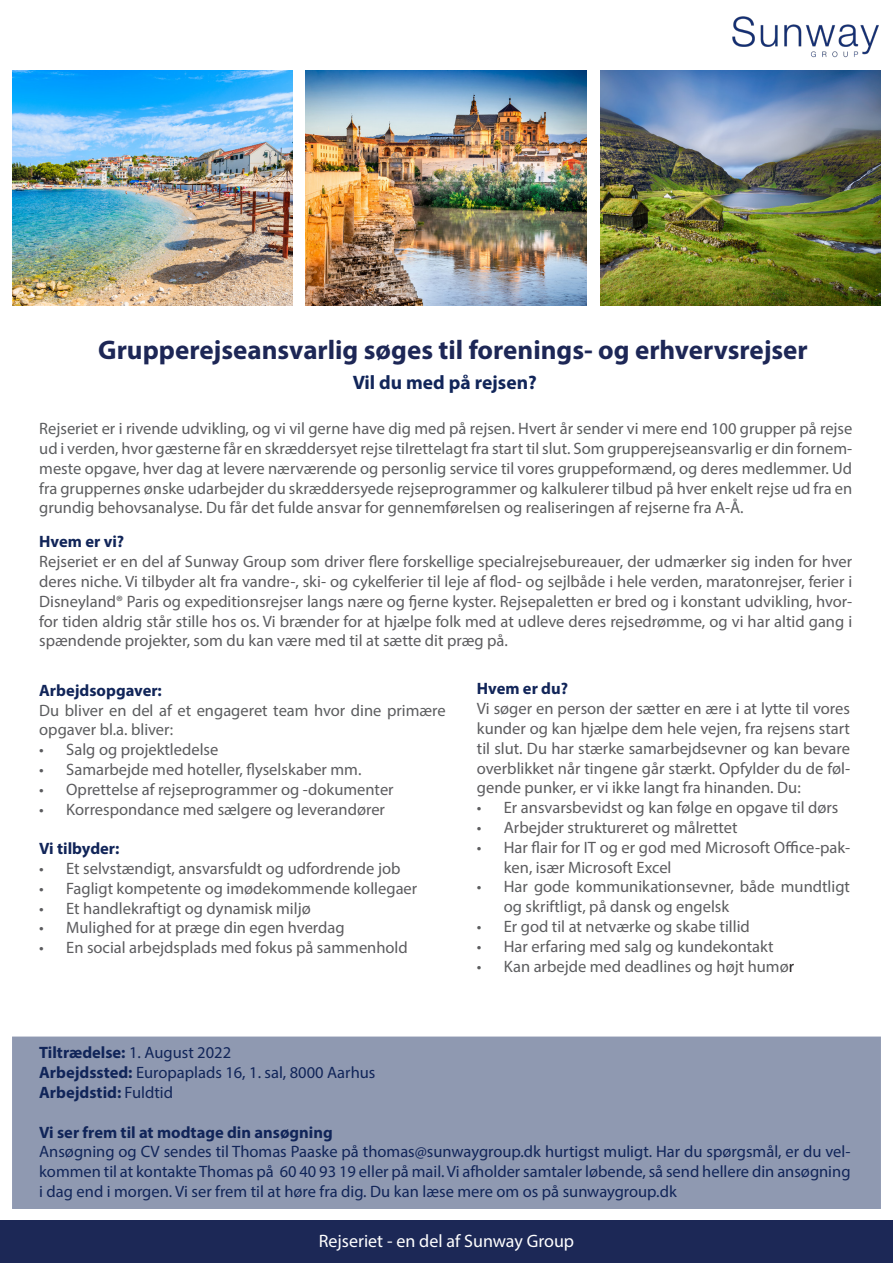
<style>
.page{position:relative;width:893px;height:1263px;background:#fff}
.page>*{position:absolute;margin:0;border:0;box-sizing:border-box;transform-origin:0 0}
.t1{font:700 27px "Myriad Pro";color:#1d2756}
.t2{font:700 19.5px "Myriad Pro";color:#112559}
.t3{font:18px "Myriad Pro";color:#fff}
.t4{font:16.5px/19.8px "Myriad Pro";color:#5c5c5f;text-align:justify}
.t5{font:16.5px/19.8px "Myriad Pro";color:#5c5d5f}
.t6{font:16.5px/19.8px "Myriad Pro";color:#112559;text-align:justify}
.t7{font:700 16.5px "Myriad Pro";color:#112559}
.s1{color:#231f20}
.s2{font-weight:400}
.s3{font-weight:700}
</style>
<div class="page">
<div style="left:12px;top:1036px;width:869px;height:173px;background:#8f99b1"></div>
<div style="left:0;top:1220px;width:893px;height:43px;background:#1c2856"></div>
<img style="left:12px;top:71px;width:281px;height:235px">
<img style="left:305px;top:71px;width:281px;height:235px">
<img style="left:600px;top:71px;width:281px;height:235px">
<img style="left:732px;top:16px;width:147px;height:42px">
<p class="t1" style="left:98px;top:332px;width:711px">Grupperejseansvarlig søges til forenings- og erhvervsrejser</p>
<p class="t2" style="left:353px;top:370px;width:186px">Vil du med på rejsen?</p>
<p class="t5" style="left:39px;top:419px;width:815px;text-align:justify">Rejseriet er i rivende udvikling, og vi vil gerne have dig med på rejsen. Hvert år sender vi mere end 100 grupper på rejse ud i verden, hvor gæsterne får en skræddersyet rejse tilrettelagt fra start til slut. Som grupperejseansvarlig er din fornem&shy;meste opgave, hver dag at levere nærværende og personlig service til vores gruppeformænd, og deres medlemmer. Ud fra gruppernes ønske udarbejder du skræddersyede rejseprogrammer og kalkulerer tilbud på hver enkelt rejse ud fra en grundig behovsanalyse. Du får det fulde ansvar for gennemførelsen og realiseringen af rejserne fra A-Å.</p>
<p class="t7" style="left:39px;top:531px;width:87px">Hvem er vi?</p>
<p class="t4" style="left:39px;top:552px;width:815px">Rejseriet er en del af Sunway Group som driver flere forskellige specialrejsebureauer, der udmærker sig inden for hver deres niche. Vi tilbyder alt fra vandre-, ski- og cykelferier til leje af flod- og sejlbåde i hele verden, maratonrejser, ferier i Disneyland® Paris og expeditionsrejser langs nære og fjerne kyster. Rejsepaletten er bred og i konstant udvikling, hvor&shy;for tiden aldrig står stille hos os. Vi brænder for at hjælpe folk med at udleve deres rejsedrømme, og vi har altid gang i spændende projekter, som du kan være med til at sætte dit præg på.</p>
<p class="t7" style="left:477px;top:678px;width:93px">Hvem er du?</p>
<p class="t4" style="left:477px;top:698px;width:375px">Vi søger en person der sætter en ære i at lytte til vores kunder og kan hjælpe dem hele vejen, fra rejsens start til slut. Du har stærke samarbejdsevner og kan bevare overblikket når tingene går stærkt. Opfylder du de føl&shy;gende punker, er vi ikke langt fra hinanden. Du:</p>
<p class="t4" style="left:477px;top:797px;width:363px">• Er ansvarsbevidst og kan følge en opgave til dørs</p>
<p class="t4" style="left:477px;top:817px;width:262px">• Arbejder struktureret og målrettet</p>
<p class="t4" style="left:504px;top:837px;width:348px;text-indent:-27px">• Har flair for IT og er god med Microsoft Office-pak&shy;ken, især Microsoft Excel</p>
<p class="t5" style="left:504px;top:877px;width:348px;text-indent:-27px">• Har gode kommunikationsevner, både mundtligt og skriftligt, på dansk og engelsk</p>
<p class="t5" style="left:477px;top:916px;width:275px">• Er god til at netværke og skabe tillid</p>
<p class="t4" style="left:477px;top:936px;width:298px">• Har erfaring med salg og kundekontakt</p>
<p class="t5" style="left:477px;top:956px;width:319px">• Kan arbejde med deadlines og højt humø<span class="s1">r</span></p>
<p class="t7" style="left:39px;top:679px;width:124px">Arbejdsopgaver:</p>
<p class="t5" style="left:39px;top:700px;width:408px">Du bliver en del af et engageret team hvor dine primære opgaver bl.a. bliver:</p>
<p class="t4" style="left:39px;top:739px;width:181px">• Salg og projektledelse</p>
<p class="t4" style="left:39px;top:759px;width:324px">• Samarbejde med hoteller, flyselskaber mm.</p>
<p class="t4" style="left:39px;top:779px;width:356px">• Oprettelse af rejseprogrammer og -dokumenter</p>
<p class="t4" style="left:39px;top:799px;width:347px">• Korrespondance med sælgere og leverandører</p>
<p class="t7" style="left:39px;top:838px;width:82px">Vi tilbyder:</p>
<p class="t4" style="left:39px;top:858px;width:363px">• Et selvstændigt, ansvarsfuldt og udfordrende job</p>
<p class="t4" style="left:39px;top:878px;width:380px">• Fagligt kompetente og imødekommende kollegaer</p>
<p class="t4" style="left:39px;top:898px;width:273px">• Et handlekraftigt og dynamisk miljø</p>
<p class="t4" style="left:39px;top:918px;width:307px">• Mulighed for at præge din egen hverdag</p>
<p class="t4" style="left:39px;top:937px;width:370px">• En social arbejdsplads med fokus på sammenhold</p>
<p class="t7" style="left:39px;top:1042px;width:193px">Tiltrædelse: <span class="s2">1. August 2022</span></p>
<p class="t6" style="left:39px;top:1062px;width:338px"><span class="s3">Arbejdssted:</span> Europaplads 16, 1. sal, 8000 Aarhus</p>
<p class="t7" style="left:39px;top:1082px;width:135px">Arbejdstid: <span class="s2">Fuldtid</span></p>
<p class="t7" style="left:39px;top:1121px;width:295px">Vi ser frem til at modtage din ansøgning</p>
<p class="t6" style="left:39px;top:1142px;width:813px">Ansøgning og CV sendes til Thomas Paaske på thomas@sunwaygroup.dk hurtigst muligt. Har du spørgsmål, er du vel&shy;kommen til at kontakte Thomas på 60 40 93 19 eller på mail. Vi afholder samtaler løbende, så send hellere din ansøgning i dag end i morgen. Vi ser frem til at høre fra dig. Du kan læse mere om os på sunwaygroup.dk</p>
<p class="t3" style="left:319px;top:1229px;width:257px">Rejseriet - en del af Sunway Group</p>
</div>
